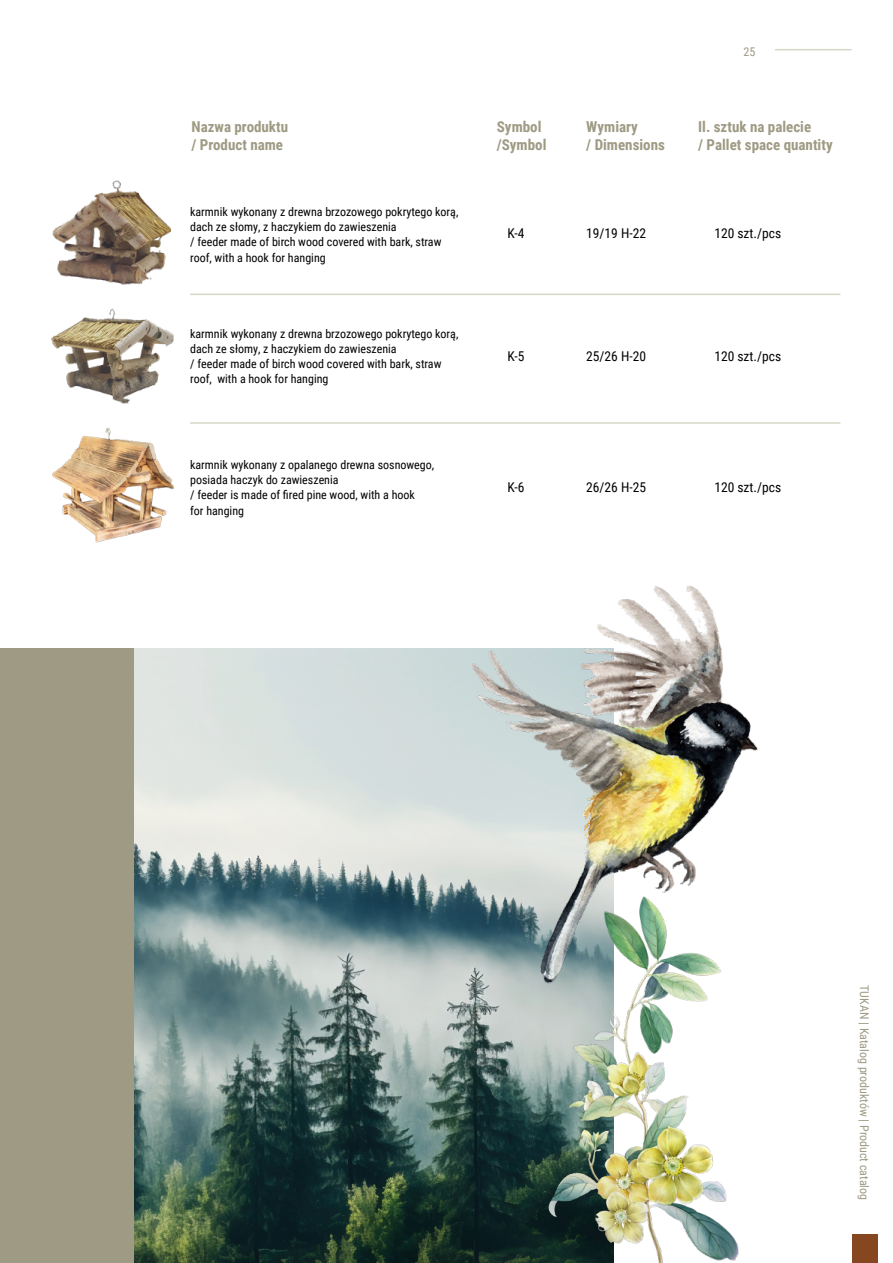
<style>
.page{position:relative;width:893px;height:1263px;background:#fff}
.page>*{position:absolute;margin:0;border:0;box-sizing:border-box;transform-origin:0 0}
.t1{font:700 15px/18px "Roboto Condensed";color:#9e9a83}
.t2{font:13.5px "Roboto Condensed";color:#000}
.t3{font:12px/15.3px "Roboto Condensed";color:#000}
.t4{font:12px "Roboto Condensed";color:#9e9a83}
</style>
<div class="page">
<div style="left:852px;top:1234px;width:25px;height:29px;background:#86461f"></div>
<hr style="left:775px;top:49px;width:77px;height:1px;background:#d8d6c8">
<img style="left:52px;top:180px;width:119px;height:105px">
<img style="left:51px;top:308px;width:123px;height:96px">
<img style="left:52px;top:428px;width:122px;height:114px">
<hr style="left:190px;top:294px;width:650px;height:1px;background:#d8d6c8">
<hr style="left:190px;top:422px;width:650px;height:2px;background:#d8d6c8">
<img style="left:134px;top:648px;width:396px;height:615px">
<img style="left:421px;top:585px;width:337px;height:421px">
<img style="left:530px;top:884px;width:217px;height:379px">
<div style="left:0;top:648px;width:134px;height:615px;background:#9e9a83"></div>
<p class="t1" style="left:191px;top:117px;width:98px">Nazwa produktu / Product name</p>
<p class="t3" style="left:190px;top:203px;width:270px">karmnik wykonany z drewna brzozowego pokrytego korą, dach ze słomy, z haczykiem do zawieszenia<br>/ feeder made of birch wood covered with bark, straw roof, with a hook for hanging</p>
<p class="t3" style="left:190px;top:325px;width:270px">karmnik wykonany z drewna brzozowego pokrytego korą, dach ze słomy, z haczykiem do zawieszenia<br>/ feeder made of birch wood covered with bark, straw roof, with a hook for hanging</p>
<p class="t3" style="left:190px;top:456px;width:246px">karmnik wykonany z opalanego drewna sosnowego, posiada haczyk do zawieszenia<br>/ feeder is made of fired pine wood, with a hook<br>for hanging</p>
<p class="t4" style="left:743px;top:43px;width:13px">25</p>
<p class="t1" style="left:497px;top:117px;width:51px">Symbol /Symbol</p>
<p class="t1" style="left:586px;top:117px;width:80px">Wymiary<br>/ Dimensions</p>
<p class="t1" style="left:698px;top:117px;width:136px">Il. sztuk na palecie<br>/ Pallet space quantity</p>
<p class="t2" style="left:507px;top:224px;width:18px">K-4</p>
<p class="t2" style="left:586px;top:224px;width:61px">19/19 H-22</p>
<p class="t2" style="left:714px;top:224px;width:68px">120 szt./pcs</p>
<p class="t2" style="left:507px;top:347px;width:18px">K-5</p>
<p class="t2" style="left:586px;top:347px;width:61px">25/26 H-20</p>
<p class="t2" style="left:714px;top:347px;width:68px">120 szt./pcs</p>
<p class="t2" style="left:507px;top:478px;width:18px">K-6</p>
<p class="t2" style="left:586px;top:478px;width:61px">26/26 H-25</p>
<p class="t2" style="left:714px;top:478px;width:68px">120 szt./pcs</p>
<p class="t4" style="left:873px;top:985px;width:216px;rotate:90deg">TUKAN | Katalog produktów | Product catalog</p>
</div>
